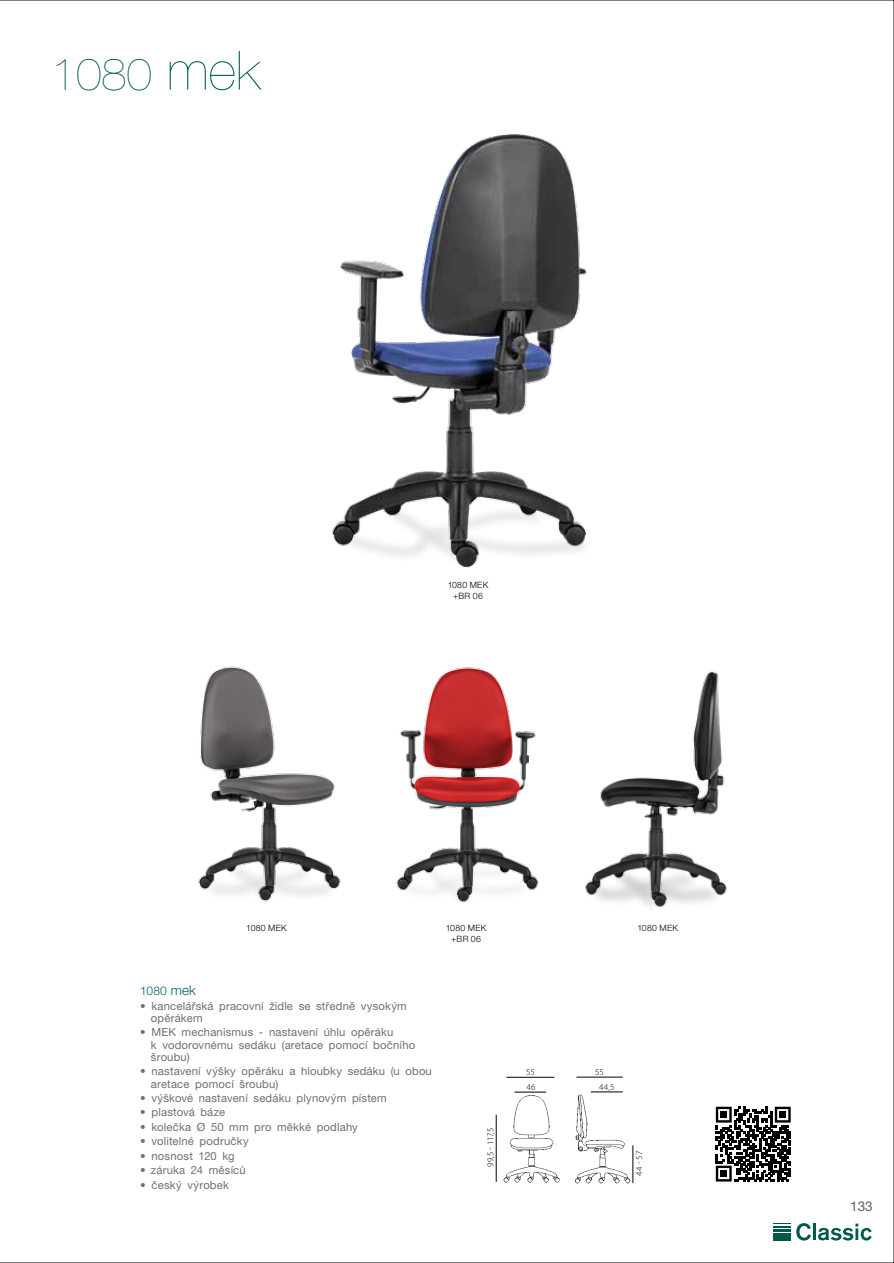
<style>
.page{position:relative;width:894px;height:1263px;background:#fff}
.page>*{position:absolute;margin:0;border:0;box-sizing:border-box;transform-origin:0 0}
.t1{font:300 45px "Helvetica Neue CE Ultra";color:#005a4b}
.t2{font:13.5px "Helvetica Neue CE";color:#5f5e5e}
.t3{font:12px "Helvetica Neue CE Light";color:#006462}
.t4{font:11.25px/12.3px "Helvetica Neue CE";letter-spacing:.015em;color:#706f6f}
.t5{font:300 9px/15.1px "Myriad Pro";letter-spacing:-.01em;color:#000}
.t6{font:8.7px/10.5px "Helvetica Neue CE Light";letter-spacing:.025em;color:#000;text-align:center}
.s1{font-size:54px}
.s2{font-size:13.5px}
</style>
<div class="page">
<img style="left:198px;top:666px;width:143px;height:236px">
<img style="left:396px;top:667px;width:143px;height:236px">
<img style="left:585px;top:671px;width:142px;height:237px">
<img style="left:332px;top:133px;width:255px;height:435px">
<svg style="left:715px;top:1107px;width:75px;height:74px"></svg>
<div style="left:720px;top:1111px;width:7px;height:7px;background:#000"></div>
<div style="left:779px;top:1111px;width:7px;height:7px;background:#000"></div>
<div style="left:720px;top:1170px;width:7px;height:7px;background:#000"></div>
<hr style="left:506px;top:1077px;width:48px;height:1px;background:#000">
<hr style="left:576px;top:1077px;width:46px;height:1px;background:#000">
<img style="left:496px;top:1091px;width:64px;height:92px">
<img style="left:575px;top:1091px;width:59px;height:93px">
<h1 class="t1" style="left:52px;top:50px;width:210px">1080 <span class="s1">mek</span></h1>
<p class="t6" style="left:447px;top:580px;width:42px">1080 MEK +BR 06</p>
<p class="t6" style="left:246px;top:923px;width:42px">1080 MEK</p>
<p class="t6" style="left:445px;top:923px;width:42px">1080 MEK +BR 06</p>
<p class="t6" style="left:637px;top:923px;width:42px">1080 MEK</p>
<p class="t3" style="left:140px;top:984px;width:57px">1080 <span class="s2">mek</span></p>
<p class="t4" style="left:151px;top:999px;width:257px;text-indent:-11px">• kancelářská pracovní židle se středně vysokým opěrákem</p>
<p class="t4" style="left:151px;top:1026px;width:266px;text-indent:-11px">• MEK mechanismus - nastavení úhlu opěráku<br>k vodorovnému sedáku (aretace pomocí bočního šroubu)</p>
<p class="t4" style="left:151px;top:1065px;width:282px;text-indent:-11px">• nastavení výšky opěráku a hloubky sedáku (u obou aretace pomocí šroubu)</p>
<p class="t4" style="left:140px;top:1092px;width:248px">• výškové nastavení sedáku plynovým pístem</p>
<p class="t4" style="left:140px;top:1106px;width:86px">• plastová báze</p>
<p class="t4" style="left:140px;top:1121px;width:219px">• kolečka Ø 50 mm pro měkké podlahy</p>
<p class="t4" style="left:140px;top:1135px;width:110px">• volitelné područky</p>
<p class="t4" style="left:140px;top:1149px;width:96px">• nosnost 120 kg</p>
<p class="t4" style="left:140px;top:1164px;width:107px">• záruka 24 měsíců</p>
<p class="t4" style="left:140px;top:1178px;width:90px">• český výrobek</p>
<p class="t5" style="left:483px;top:1166px;width:40px;rotate:-90deg">99,5 - 117,5</p>
<p class="t5" style="left:526px;top:1064px;width:11px">55<br>46</p>
<p class="t5" style="left:599px;top:1064px;width:17px;text-indent:-4px">55<br>44,5</p>
<p class="t5" style="left:631px;top:1175px;width:26px;rotate:-90deg">44 - 57</p>
<p class="t2" style="left:850px;top:1199px;width:24px">133</p>
</div>
